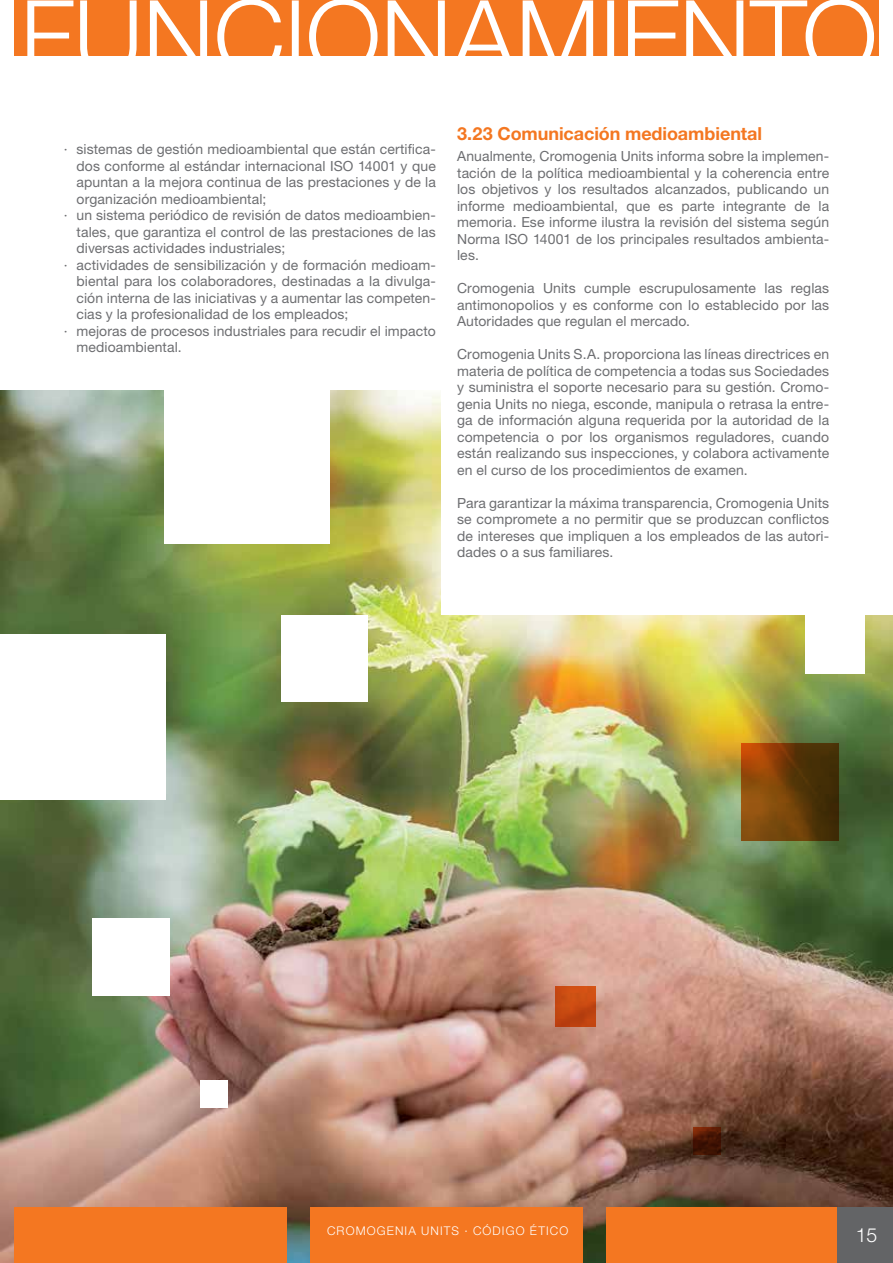
<style>
.page{position:relative;width:893px;height:1263px;background:#fff}
.page>*{position:absolute;margin:0;border:0;box-sizing:border-box;transform-origin:0 0}
.t1{font:300 19.5px "Helvetica Neue LT Std";color:#fff}
.t2{font:700 18px "Helvetica Neue LT Std";letter-spacing:-.005em;color:#f47721}
.t3{font:13.95px/16.5px "Helvetica Neue LT Std";letter-spacing:.01em;color:#6d6e71;text-align:justify}
.t4{font:300 12px "Helvetica Neue LT Std";letter-spacing:.095em;color:#fff}
</style>
<div class="page">
<img style="left:0;top:390px;width:893px;height:873px">
<div style="left:0;top:634px;width:165px;height:166px;background:#fff"></div>
<div style="left:164px;top:378px;width:165px;height:165px;background:#fff"></div>
<div style="left:442px;top:378px;width:451px;height:236px;background:#fff"></div>
<div style="left:282px;top:615px;width:86px;height:87px;background:#fff"></div>
<div style="left:805px;top:614px;width:60px;height:60px;background:#fff"></div>
<div style="left:201px;top:1080px;width:27px;height:27px;background:#fff"></div>
<div style="left:93px;top:918px;width:77px;height:78px;background:#fff"></div>
<svg style="left:741px;top:743px;width:98px;height:97px"></svg>
<div style="left:555px;top:986px;width:41px;height:40px;background:linear-gradient(to bottom,#d45314,#b93f0f)"></div>
<svg style="left:693px;top:1127px;width:28px;height:27px"></svg>
<div style="left:14px;top:0;width:865px;height:55px;background:#f47721"></div>
<div style="left:606px;top:1208px;width:273px;height:55px;background:#f47721"></div>
<div style="left:14px;top:1208px;width:273px;height:55px;background:#f47721"></div>
<div style="left:310px;top:1208px;width:273px;height:55px;background:#f47721"></div>
<svg style="left:27px;top:0;width:847px;height:56px"></svg>
<div style="left:838px;top:1208px;width:55px;height:55px;background:#636466"></div>
<p class="t3" style="left:64px;top:141px;width:374px">∙ sistemas de gestión medioambiental que están certifica-</p>
<p class="t3" style="left:77px;top:157px;width:361px">dos conforme al estándar internacional ISO 14001 y que</p>
<p class="t3" style="left:77px;top:174px;width:361px">apuntan a la mejora continua de las prestaciones y de la</p>
<p class="t3" style="left:77px;top:190px;width:191px">organización medioambiental;</p>
<p class="t3" style="left:64px;top:207px;width:374px">∙ un sistema periódico de revisión de datos medioambien-</p>
<p class="t3" style="left:77px;top:223px;width:361px">tales, que garantiza el control de las prestaciones de las</p>
<p class="t3" style="left:77px;top:240px;width:210px">diversas actividades industriales;</p>
<p class="t3" style="left:64px;top:256px;width:374px">∙ actividades de sensibilización y de formación medioam-</p>
<p class="t3" style="left:77px;top:273px;width:361px">biental para los colaboradores, destinadas a la divulga-</p>
<p class="t3" style="left:77px;top:289px;width:361px">ción interna de las iniciativas y a aumentar las competen-</p>
<p class="t3" style="left:77px;top:306px;width:273px">cias y la profesionalidad de los empleados;</p>
<p class="t3" style="left:64px;top:322px;width:374px">∙ mejoras de procesos industriales para recudir el impacto</p>
<p class="t3" style="left:77px;top:339px;width:107px">medioambiental.</p>
<p class="t2" style="left:457px;top:123px;width:307px">3.23 Comunicación medioambiental</p>
<p class="t3" style="left:457px;top:148px;width:374px">Anualmente, Cromogenia Units informa sobre la implemen&shy;tación de la política medioambiental y la coherencia entre los objetivos y los resultados alcanzados, publicando un informe medioambiental, que es parte integrante de la memoria. Ese informe ilustra la revisión del sistema según Norma ISO 14001 de los principales resultados ambienta&shy;les.</p>
<p class="t3" style="left:457px;top:280px;width:374px">Cromogenia Units cumple escrupulosamente las reglas antimonopolios y es conforme con lo establecido por las Autoridades que regulan el mercado.</p>
<p class="t3" style="left:457px;top:346px;width:374px">Cromogenia Units S.A. proporciona las líneas directrices en materia de política de competencia a todas sus Sociedades y suministra el soporte necesario para su gestión. Cromo&shy;genia Units no niega, esconde, manipula o retrasa la entre&shy;ga de información alguna requerida por la autoridad de la competencia o por los organismos reguladores, cuando están realizando sus inspecciones, y colabora activamente en el curso de los procedimientos de examen.</p>
<p class="t3" style="left:457px;top:494px;width:374px">Para garantizar la máxima transparencia, Cromogenia Units se compromete a no permitir que se produzcan conflictos de intereses que impliquen a los empleados de las autori&shy;dades o a sus familiares.</p>
<p class="t4" style="left:327px;top:1224px;width:243px">CROMOGENIA UNITS · CÓDIGO ÉTICO</p>
<h1 class="t1" style="left:856px;top:1223px;width:23px">15</h1>
</div>
